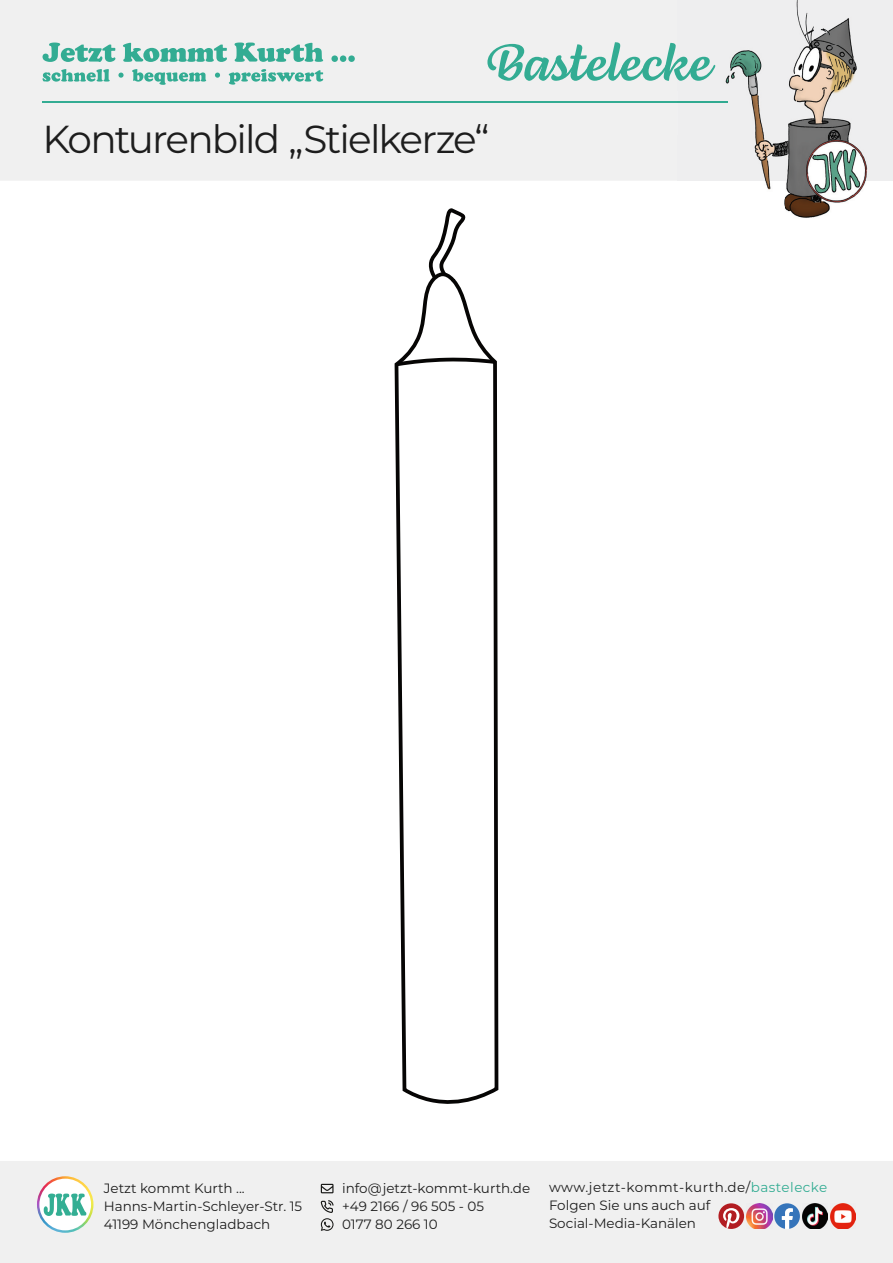
<style>
.page{position:relative;width:893px;height:1263px;background:#fff}
.page>*{position:absolute;margin:0;border:0;box-sizing:border-box;transform-origin:0 0}
.t1{font:52.5px "Lemongrass Script";color:#33ac93}
.t2{font:39px "Montserrat";letter-spacing:-.05em;color:#1d1d1d}
.t3{font:13.5px/18px "Montserrat";color:#1d1d1d}
.s1{color:#33ac93}
</style>
<div class="page">
<div style="left:0;top:0;width:677px;height:181px;background:#f0f0f0"></div>
<hr style="left:43px;top:101px;width:684px;height:2px;background:#33ac93">
<svg style="left:43px;top:43px;width:312px;height:19px"></svg>
<svg style="left:43px;top:69px;width:280px;height:16px"></svg>
<img style="left:677px;top:0;width:216px;height:218px">
<img style="left:677px;top:101px;width:50px;height:2px">
<svg style="left:394px;top:271px;width:105px;height:833px"></svg>
<svg style="left:394px;top:355px;width:105px;height:13px"></svg>
<svg style="left:431px;top:208px;width:37px;height:75px"></svg>
<div style="left:0;top:1161px;width:893px;height:102px;background:#f0f0f0"></div>
<svg style="left:321px;top:1184px;width:13px;height:9px"></svg>
<svg style="left:321px;top:1199px;width:13px;height:32px"></svg>
<img style="left:37px;top:1176px;width:56px;height:57px;border-radius:28px">
<div style="left:39px;top:1179px;width:52px;height:51px;background:#fff;border-radius:50%"></div>
<svg style="left:44px;top:1193px;width:42px;height:23px"></svg>
<img style="left:746px;top:1203px;width:26px;height:26px">
<svg style="left:774px;top:1203px;width:26px;height:26px"></svg>
<svg style="left:718px;top:1203px;width:26px;height:26px"></svg>
<img style="left:802px;top:1203px;width:26px;height:26px">
<img style="left:830px;top:1203px;width:26px;height:26px">
<h1 class="t1" style="left:484px;top:31px;width:228px">Bastelecke</h1>
<h2 class="t2" style="left:43px;top:112px;width:448px">Konturenbild „Stielkerze“</h2>
<p class="t3" style="left:104px;top:1179px;width:200px">Jetzt kommt Kurth ...<br>Hanns-Martin-Schleyer-Str. 15<br>41199 Mönchengladbach</p>
<p class="t3" style="left:549px;top:1178px;width:280px">www.jetzt-kommt-kurth.de/<span class="s1">bastelecke<br></span>Folgen Sie uns auch auf<br>Social-Media-Kanälen</p>
<p class="t3" style="left:342px;top:1179px;width:190px">info@jetzt-kommt-kurth.de +49 2166 / 96 505 - 05<br>0177 80 266 10</p>
</div>
